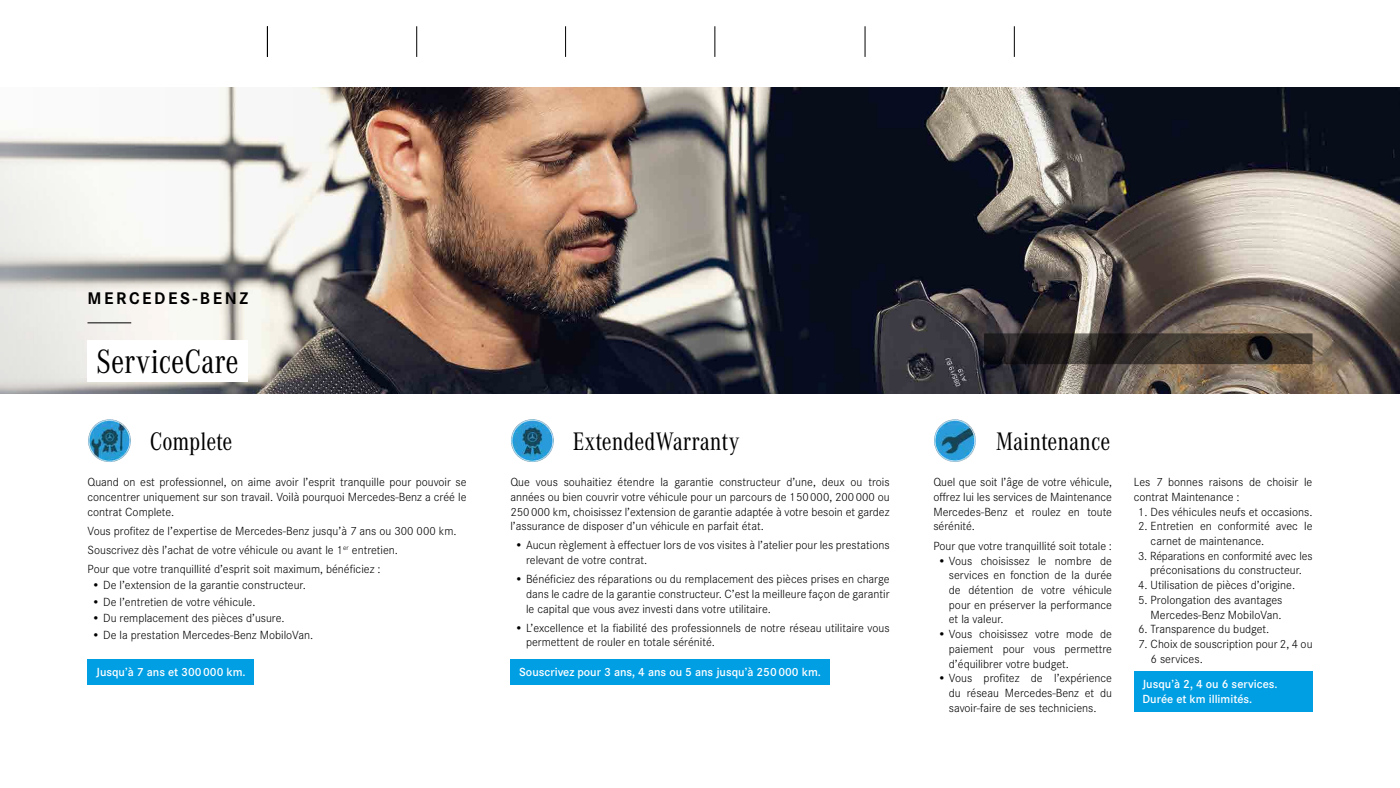
<style>
.page{position:relative;width:1400px;height:788px;background:#fff}
.page>*{position:absolute;margin:0;border:0;box-sizing:border-box;transform-origin:0 0}
.t1{font:35px "Corporate A Con";color:#000}
.t2{font:26.25px "Corporate A Con";color:#000}
.t3{font:700 17.5px "Corporate S";letter-spacing:.15em;color:#000}
.t4{font:300 12.25px/14.7px "Corporate S";color:#000;text-align:justify}
.t5{font:600 12.25px/14.7px "Corporate S";color:#fff}
</style>
<div class="page">
<hr style="left:267px;top:26px;width:1px;height:31px;background:#000">
<hr style="left:416px;top:26px;width:1px;height:31px;background:#000">
<hr style="left:565px;top:26px;width:1px;height:31px;background:#000">
<hr style="left:714px;top:26px;width:1px;height:31px;background:#000">
<hr style="left:865px;top:26px;width:1px;height:31px;background:#000">
<hr style="left:1014px;top:26px;width:1px;height:31px;background:#000">
<img style="left:88px;top:419px;width:43px;height:43px;border-radius:22px">
<img style="left:510px;top:419px;width:44px;height:43px;border-radius:22px">
<img style="left:933px;top:419px;width:44px;height:43px;border-radius:22px">
<div style="left:88px;top:658px;width:166px;height:26px;background:#009ee3"></div>
<img style="left:358px;top:88px;width:1042px;height:306px">
<svg style="left:0;top:88px;width:358px;height:306px"></svg>
<svg style="left:986px;top:335px;width:324px;height:27px;background:#332c27"></svg>
<div style="left:984px;top:333px;width:328px;height:31px;border:1px solid #000"></div>
<div style="left:88px;top:340px;width:160px;height:41px;background:#fff"></div>
<hr style="left:88px;top:322px;width:43px;height:1px;background:#000">
<div style="left:510px;top:658px;width:320px;height:26px;background:#009ee3"></div>
<div style="left:1134px;top:671px;width:178px;height:40px;background:#009ee3"></div>
<p class="t3" style="left:88px;top:286px;width:162px">MERCEDES-BENZ</p>
<p class="t1" style="left:96px;top:339px;width:144px">ServiceCare</p>
<p class="t2" style="left:150px;top:424px;width:84px">Complete</p>
<p class="t4" style="left:88px;top:474px;width:381px">Quand on est professionnel, on aime avoir l’esprit tranquille pour pouvoir se concentrer uniquement sur son travail. Voilà pourquoi Mercedes-Benz a créé le contrat Complete.</p>
<p class="t4" style="left:88px;top:522px;width:371px">Vous profitez de l’expertise de Mercedes-Benz jusqu’à 7 ans ou 300 000 km.</p>
<p class="t4" style="left:88px;top:542px;width:312px">Souscrivez dès l’achat de votre véhicule ou avant le 1<sup>er</sup> entretien.</p>
<p class="t4" style="left:88px;top:561px;width:295px">Pour que votre tranquillité d’esprit soit maximum, bénéficiez :</p>
<p class="t4" style="left:92px;top:577px;width:215px">• De l’extension de la garantie constructeur.</p>
<p class="t4" style="left:92px;top:594px;width:165px">• De l’entretien de votre véhicule.</p>
<p class="t4" style="left:92px;top:610px;width:194px">• Du remplacement des pièces d’usure.</p>
<p class="t4" style="left:92px;top:626px;width:223px">• De la prestation Mercedes-Benz MobiloVan.</p>
<p class="t5" style="left:96px;top:663px;width:151px">Jusqu’à 7 ans et 300 000 km.</p>
<p class="t2" style="left:573px;top:424px;width:168px">ExtendedWarranty</p>
<p class="t4" style="left:510px;top:474px;width:381px">Que vous souhaitiez étendre la garantie constructeur d’une, deux ou trois années ou bien couvrir votre véhicule pour un parcours de 150 000, 200 000 ou 250 000 km, choisissez l’extension de garantie adaptée à votre besoin et gardez l’assurance de disposer d’un véhicule en parfait état.</p>
<p class="t4" style="left:526px;top:537px;width:365px;text-indent:-11px">• Aucun règlement à effectuer lors de vos visites à l’atelier pour les prestations relevant de votre contrat.</p>
<p class="t4" style="left:526px;top:571px;width:365px;text-indent:-11px">• Bénéficiez des réparations ou du remplacement des pièces prises en charge dans le cadre de la garantie constructeur. C’est la meilleure façon de garantir le capital que vous avez investi dans votre utilitaire.</p>
<p class="t4" style="left:526px;top:619px;width:365px;text-indent:-11px">• L’excellence et la fiabilité des professionnels de notre réseau utilitaire vous permettent de rouler en totale sérénité.</p>
<p class="t5" style="left:519px;top:663px;width:303px">Souscrivez pour 3 ans, 4 ans ou 5 ans jusqu’à 250 000 km.</p>
<p class="t2" style="left:996px;top:424px;width:116px">Maintenance</p>
<p class="t4" style="left:933px;top:474px;width:180px">Quel que soit l’âge de votre véhicule, offrez lui les services de Maintenance Mercedes-Benz et roulez en toute sérénité.</p>
<p class="t4" style="left:933px;top:538px;width:180px">Pour que votre tranquillité soit totale :</p>
<p class="t4" style="left:949px;top:552px;width:165px;text-indent:-11px">• Vous choisissez le nombre de services en fonction de la durée de détention de votre véhicule pour en préserver la performance et la valeur.</p>
<p class="t4" style="left:949px;top:626px;width:165px;text-indent:-11px">• Vous choisissez votre mode de paiement pour vous permettre d’équilibrer votre budget.</p>
<p class="t4" style="left:949px;top:670px;width:165px;text-indent:-11px">• Vous profitez de l’expérience du réseau Mercedes-Benz et du savoir-faire de ses techniciens.</p>
<p class="t4" style="left:1134px;top:474px;width:180px">Les 7 bonnes raisons de choisir le contrat Maintenance :</p>
<p class="t4" style="left:1138px;top:503px;width:176px">1. Des véhicules neufs et occasions.</p>
<p class="t4" style="left:1151px;top:518px;width:163px;text-indent:-13px">2. Entretien en conformité avec le carnet de maintenance.</p>
<p class="t4" style="left:1138px;top:547px;width:176px;text-align:center">3. Réparations en conformité avec les préconisations du constructeur.</p>
<p class="t4" style="left:1138px;top:577px;width:159px">4. Utilisation de pièces d’origine.</p>
<p class="t4" style="left:1138px;top:592px;width:146px;text-align:right">5. Prolongation des avantages<br>Mercedes-Benz MobiloVan.</p>
<p class="t4" style="left:1138px;top:621px;width:133px">6. Transparence du budget.</p>
<p class="t4" style="left:1151px;top:636px;width:163px;text-indent:-13px">7. Choix de souscription pour 2, 4 ou<br>6 services.</p>
<p class="t5" style="left:1142px;top:676px;width:137px">Jusqu’à 2, 4 ou 6 services.<br>Durée et km illimités.</p>
</div>
